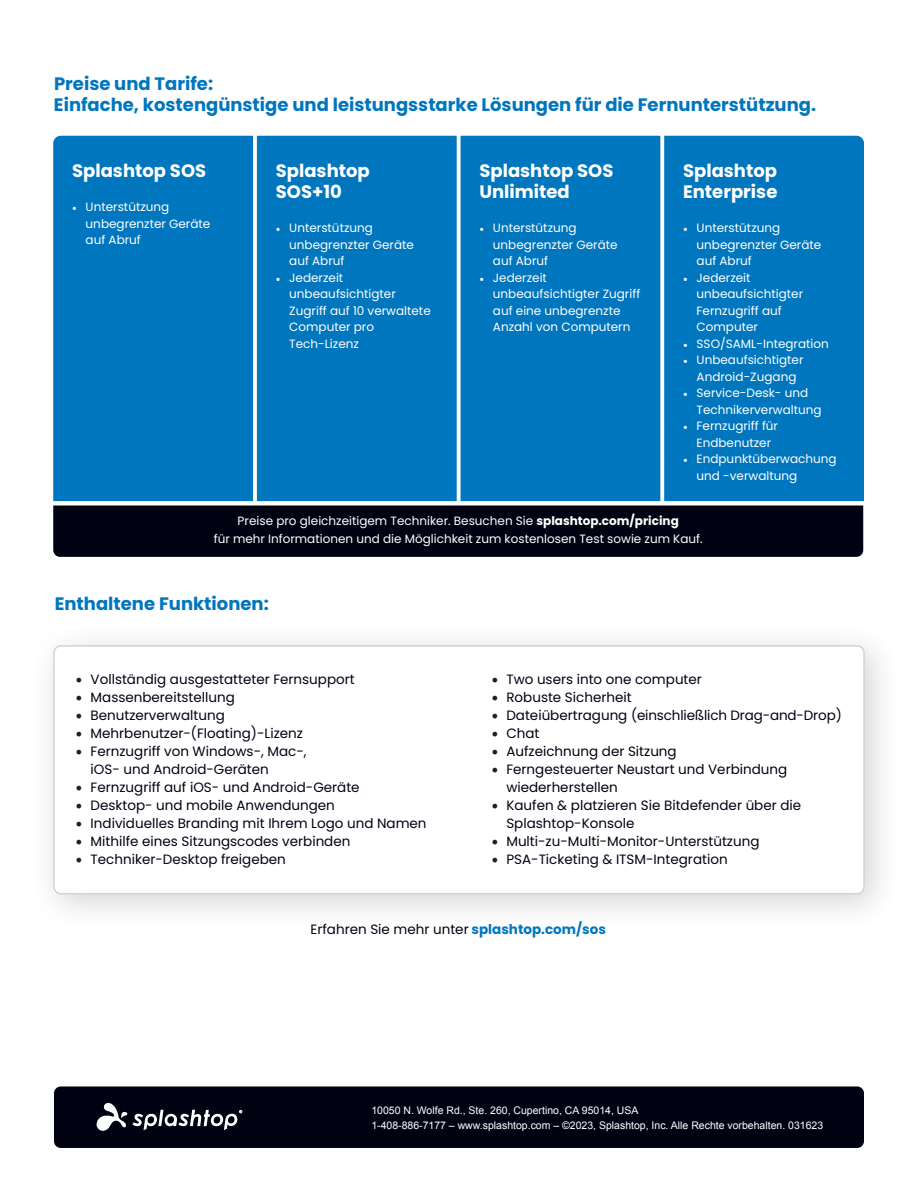
<style>
.page{position:relative;width:918px;height:1188px;background:#fff}
.page>*{position:absolute;margin:0;border:0;box-sizing:border-box;transform-origin:0 0}
.t1{font:700 18px/21px "Poppins";color:#0076be}
.t2{font:700 18px/21px "Poppins";color:#fff}
.t3{font:13.5px/18px "Poppins";color:#000212}
.t4{font:12px/16.5px "Poppins";color:#fff}
.t5{font:10.5px "Arial";color:#fff}
.s1{font-family:"Minion Pro"}
.s2{font-weight:700}
.s3{font-family:"Minion Pro";font-size:18px;color:#231f20}
.s4{font-weight:700;color:#0076be}
</style>
<div class="page">
<div style="left:30px;top:622px;width:872px;height:309px;background:#231f20;opacity:.2"></div>
<div style="left:54px;top:646px;width:810px;height:248px;background:#fff;border-radius:7px"></div>
<div style="left:53px;top:645px;width:812px;height:249px;border:2px solid #d1d3da;border-radius:7px"></div>
<div style="left:53px;top:135px;width:201px;height:367px;background:#0076be"></div>
<div style="left:256px;top:135px;width:201px;height:367px;background:#0076be"></div>
<div style="left:460px;top:135px;width:201px;height:367px;background:#0076be"></div>
<div style="left:664px;top:135px;width:200px;height:367px;background:#0076be"></div>
<div style="left:54px;top:1086px;width:810px;height:62px;background:#000212;border-radius:7px"></div>
<svg style="left:96px;top:1103px;width:146px;height:28px"></svg>
<div style="left:53px;top:506px;width:810px;height:51px;background:#000212"></div>
<p class="t1" style="left:54px;top:73px;width:764px">Preise und Tarife:<br>Einfache, kostengünstige und leistungsstarke Lösungen für die Fernunterstützung.</p>
<p class="t2" style="left:72px;top:160px;width:136px">Splashtop SOS</p>
<p class="t4" style="left:86px;top:199px;width:126px;text-indent:-14px"><span class="s1">•</span> Unterstützung unbegrenzter Geräte auf Abruf</p>
<p class="t2" style="left:276px;top:160px;width:95px">Splashtop<br>SOS+10</p>
<p class="t4" style="left:289px;top:220px;width:126px;text-indent:-14px"><span class="s1">•</span> Unterstützung unbegrenzter Geräte auf Abruf</p>
<p class="t4" style="left:289px;top:269px;width:143px;text-indent:-14px"><span class="s1">•</span> Jederzeit unbeaufsichtigter<br>Zugriff auf 10 verwaltete<br>Computer pro<br>Tech-Lizenz</p>
<p class="t2" style="left:479px;top:160px;width:136px">Splashtop SOS<br>Unlimited</p>
<p class="t4" style="left:493px;top:220px;width:126px;text-indent:-14px"><span class="s1">•</span> Unterstützung unbegrenzter Geräte auf Abruf</p>
<p class="t4" style="left:493px;top:269px;width:149px;text-indent:-14px"><span class="s1">•</span> Jederzeit unbeaufsichtigter Zugriff auf eine unbegrenzte<br>Anzahl von Computern</p>
<p class="t2" style="left:683px;top:160px;width:96px">Splashtop<br>Enterprise</p>
<p class="t4" style="left:697px;top:220px;width:126px;text-indent:-14px"><span class="s1">•</span> Unterstützung unbegrenzter Geräte auf Abruf</p>
<p class="t4" style="left:697px;top:269px;width:108px;text-indent:-14px"><span class="s1">•</span> Jederzeit unbeaufsichtigter<br>Fernzugriff auf<br>Computer</p>
<p class="t4" style="left:683px;top:335px;width:147px"><span class="s1">•</span> SSO/SAML-Integration</p>
<p class="t4" style="left:683px;top:352px;width:122px;text-align:center"><span class="s1">•</span> Unbeaufsichtigter<br>Android-Zugang</p>
<p class="t4" style="left:697px;top:385px;width:127px;text-indent:-14px"><span class="s1">•</span> Service-Desk- und<br>Technikerverwaltung</p>
<p class="t4" style="left:683px;top:418px;width:97px;text-align:center"><span class="s1">•</span> Fernzugriff für<br>Endbenutzer</p>
<p class="t4" style="left:697px;top:451px;width:142px;text-indent:-14px"><span class="s1">•</span> Endpunktüberwachung und -verwaltung</p>
<p class="t4" style="left:214px;top:512px;width:491px;line-height:18px;text-align:center">Preise pro gleichzeitigem Techniker. Besuchen Sie <span class="s2">splashtop.com/pricing<br></span>für mehr Informationen und die Möglichkeit zum kostenlosen Test sowie zum Kauf.</p>
<p class="t1" style="left:55px;top:593px;width:216px">Enthaltene Funktionen:</p>
<p class="t3" style="left:76px;top:671px;width:281px"><span class="s3">•</span> Vollständig ausgestatteter Fernsupport</p>
<p class="t3" style="left:76px;top:689px;width:161px"><span class="s3">•</span> Massenbereitstellung</p>
<p class="t3" style="left:76px;top:707px;width:151px"><span class="s3">•</span> Benutzerverwaltung</p>
<p class="t3" style="left:76px;top:725px;width:229px"><span class="s3">•</span> Mehrbenutzer-(Floating)-Lizenz</p>
<p class="t3" style="left:91px;top:743px;width:217px;text-indent:-15px"><span class="s3">•</span> Fernzugriff von Windows-, Mac-, iOS- und Android-Geräten</p>
<p class="t3" style="left:76px;top:779px;width:286px"><span class="s3">•</span> Fernzugriff auf iOS- und Android-Geräte</p>
<p class="t3" style="left:76px;top:797px;width:261px"><span class="s3">•</span> Desktop- und mobile Anwendungen</p>
<p class="t3" style="left:76px;top:815px;width:353px"><span class="s3">•</span> Individuelles Branding mit Ihrem Logo und Namen</p>
<p class="t3" style="left:76px;top:833px;width:276px"><span class="s3">•</span> Mithilfe eines Sitzungscodes verbinden</p>
<p class="t3" style="left:76px;top:851px;width:212px"><span class="s3">•</span> Techniker-Desktop freigeben</p>
<p class="t3" style="left:491px;top:671px;width:212px"><span class="s3">•</span> Two users into one computer</p>
<p class="t3" style="left:491px;top:689px;width:142px"><span class="s3">•</span> Robuste Sicherheit</p>
<p class="t3" style="left:491px;top:707px;width:352px"><span class="s3">•</span> Dateiübertragung (einschließlich Drag-and-Drop)</p>
<p class="t3" style="left:491px;top:725px;width:50px"><span class="s3">•</span> Chat</p>
<p class="t3" style="left:491px;top:743px;width:187px"><span class="s3">•</span> Aufzeichnung der Sitzung</p>
<p class="t3" style="left:506px;top:761px;width:282px;text-indent:-15px"><span class="s3">•</span> Ferngesteuerter Neustart und Verbindung wiederherstellen</p>
<p class="t3" style="left:506px;top:797px;width:296px;text-indent:-15px"><span class="s3">•</span> Kaufen &amp; platzieren Sie Bitdefender über die<br>Splashtop-Konsole</p>
<p class="t3" style="left:491px;top:833px;width:270px"><span class="s3">•</span> Multi-zu-Multi-Monitor-Unterstützung</p>
<p class="t3" style="left:491px;top:851px;width:238px"><span class="s3">•</span> PSA-Ticketing &amp; ITSM-Integration</p>
<p class="t3" style="left:311px;top:920px;width:297px">Erfahren Sie mehr unter <span class="s4">splashtop.com/sos</span></p>
<p class="t5" style="left:371px;top:1103px;width:269px">10050 N. Wolfe Rd., Ste. 260, Cupertino, CA 95014, USA</p>
<p class="t5" style="left:371px;top:1118px;width:453px">1-408-886-7177 – www.splashtop.com – ©2023, Splashtop, Inc. Alle Rechte vorbehalten. 031623</p>
</div>
